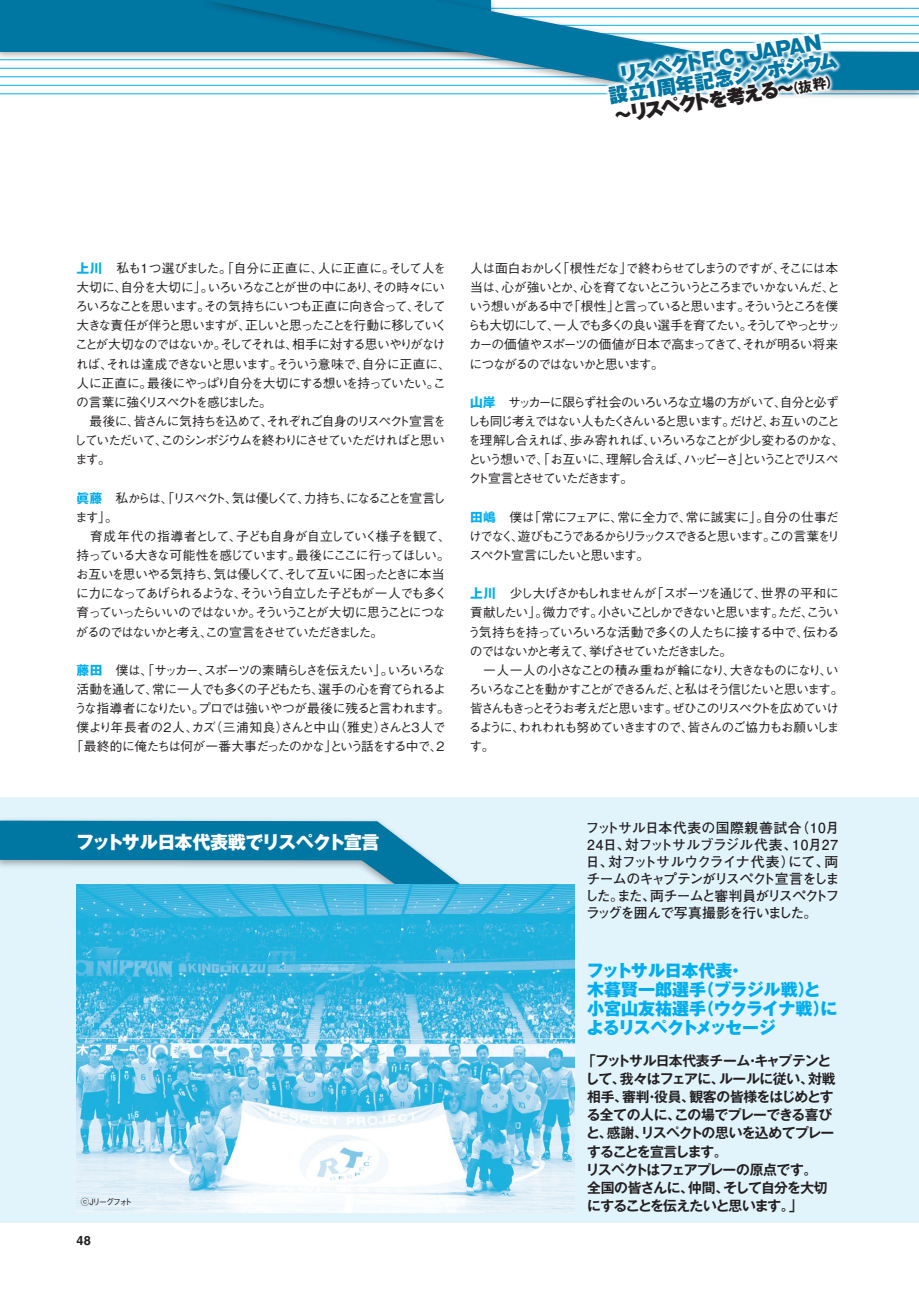
<style>
.page{position:relative;width:919px;height:1289px;background:#fff}
.page>*{position:absolute;margin:0;border:0;box-sizing:border-box;transform-origin:0 0}
.t1{font:900 19.2px/19.8px "Gothic MB101 Pr 5";color:#0076a3;text-align:center}
.t2{font:800 18px "Gothic MB101 Pr 5";letter-spacing:-.045em;color:#fff}
.t3{font:800 16.95px/19.2px "Gothic MB101 Pr 5";letter-spacing:-.01em;color:#00aeef}
.t4{font:700 13.8px/18.1px "Gothic MB101 Pr 5 De";letter-spacing:-.05em;color:#231f20}
.t5{font:700 13.8px/17px "Futo Go B101 Pr 5";letter-spacing:-.07em;color:#231f20;text-align:justify}
.t6{font:500 12.75px/19.2px "Gothic BBB Pr 5";letter-spacing:-.105em;color:#231f20}
.t7{font:700 12.75px "Helvetica";color:#231f20}
.t8{font:500 8.55px "Gothic BBB Pr 5";letter-spacing:-.2em;color:#231f20}
.s1{color:#231f20}
.s2{font-weight:700;font-size:13.95px;color:#231f20}
.s3{font-family:"Gothic MB101 Pr 5";font-weight:700;color:#00aeef}
</style>
<div class="page">
<div style="left:0;top:797px;width:918px;height:425px;background:#e1f4fc"></div>
<svg style="left:0;top:820px;width:461px;height:84px"></svg>
<hr style="left:0;top:68px;width:906px;height:1px;background:#00aeef">
<hr style="left:0;top:76px;width:906px;height:1px;background:#00aeef">
<hr style="left:0;top:85px;width:906px;height:1px;background:#00aeef">
<hr style="left:0;top:94px;width:918px;height:1px;background:#00aeef">
<div style="left:0;top:0;width:503px;height:67px;background:#231f20;opacity:.4"></div>
<div style="left:0;top:0;width:490px;height:51px;background:#0076a3"></div>
<div style="left:196px;top:0;width:722px;height:106px;background:#231f20;opacity:.4"></div>
<svg style="left:204px;top:0;width:714px;height:90px"></svg>
<svg style="left:598px;top:14px;width:320px;height:92px"></svg>
<img style="left:77px;top:884px;width:497px;height:328px">
<h1 class="t1" style="left:604px;top:65px;width:233px;rotate:-9deg">リスペクトF.C. JAPAN<br>設立1周年記念シンポジウム<span class="s1">〜リスペクトを考える〜</span><span class="s2">（抜粋）</span></h1>
<p class="t6" style="left:74px;top:257px;width:378px"><span class="s3">上川</span>　私も1つ選びました。「自分に正直に、人に正直に。そして人を大切に、自分を大切に」。いろいろなことが世の中にあり、その時々にいろいろなことを思います。その気持ちにいつも正直に向き合って、そして大きな責任が伴うと思いますが、正しいと思ったことを行動に移していくことが大切なのではないか。そしてそれは、相手に対する思いやりがなければ、それは達成できないと思います。そういう意味で、自分に正直に、人に正直に。最後にやっぱり自分を大切にする想いを持っていたい。この言葉に強くリスペクトを感じました。<br>　最後に、皆さんに気持ちを込めて、それぞれご自身のリスペクト宣言をしていただいて、このシンポジウムを終わりにさせていただければと思います。</p>
<p class="t6" style="left:75px;top:487px;width:377px"><span class="s3">眞藤</span>　私からは、「リスペクト、気は優しくて、力持ち、になることを宣言します」。<br>　育成年代の指導者として、子ども自身が自立していく様子を観て、持っている大きな可能性を感じています。最後にここに行ってほしい。お互いを思いやる気持ち、気は優しくて、そして互いに困ったときに本当に力になってあげられるような、そういう自立した子どもが一人でも多く育っていったらいいのではないか。そういうことが大切に思うことにつながるのではないかと考え、この宣言をさせていただきました。</p>
<p class="t6" style="left:71px;top:659px;width:381px;text-align:center"><span class="s3">藤田</span>　僕は、「サッカー、スポーツの素晴らしさを伝えたい」。いろいろな活動を通して、常に一人でも多くの子どもたち、選手の心を育てられるような指導者になりたい。プロでは強いやつが最後に残ると言われます。僕より年長者の2人、カズ（三浦知良）さんと中山（雅史）さんと3人で「最終的に俺たちは何が一番大事だったのかな」という話をする中で、2</p>
<p class="t6" style="left:468px;top:257px;width:373px">人は面白おかしく「根性だな」で終わらせてしまうのですが、そこには本当は、心が強いとか、心を育てないとこういうところまでいかないんだ、という想いがある中で「根性」と言っていると思います。そういうところを僕らも大切にして、一人でも多くの良い選手を育てたい。そうしてやっとサッカーの価値やスポーツの価値が日本で高まってきて、それが明るい将来につながるのではないかと思います。</p>
<p class="t6" style="left:467px;top:391px;width:378px"><span class="s3">山岸</span>　サッカーに限らず社会のいろいろな立場の方がいて、自分と必ずしも同じ考えではない人もたくさんいると思います。だけど、お互いのことを理解し合えれば、歩み寄れれば、いろいろなことが少し変わるのかな、という想いで、「お互いに、理解し合えば、ハッピーさ」ということでリスペクト宣言とさせていただきます。</p>
<p class="t6" style="left:469px;top:506px;width:372px;text-align:justify"><span class="s3">田嶋</span>　僕は「常にフェアに、常に全力で、常に誠実に」。自分の仕事だけでなく、遊びもこうであるからリラックスできると思います。この言葉をリスペクト宣言にしたいと思います。</p>
<p class="t6" style="left:467px;top:582px;width:377px"><span class="s3">上川</span>　少し大げさかもしれませんが「スポーツを通じて、世界の平和に貢献したい」。微力です。小さいことしかできないと思います。ただ、こういう気持ちを持っていろいろな活動で多くの人たちに接する中で、伝わるのではないかと考えて、挙げさせていただきました。<br>　一人一人の小さなことの積み重ねが輪になり、大きなものになり、いろいろなことを動かすことができるんだ、と私はそう信じたいと思います。皆さんもきっとそうお考えだと思います。ぜひこのリスペクトを広めていけるように、われわれも努めていきますので、皆さんのご協力もお願いします。</p>
<h2 class="t2" style="left:76px;top:826px;width:305px">フットサル日本代表戦でリスペクト宣言</h2>
<p class="t8" style="left:81px;top:1194px;width:53px">ⓒJリーグフォト</p>
<p class="t7" style="left:77px;top:1232px;width:16px">48</p>
<p class="t5" style="left:585px;top:818px;width:256px">フットサル日本代表の国際親善試合（10月24日、対フットサルブラジル代表、10月27日、対フットサルウクライナ代表）にて、両チームのキャプテンがリスペクト宣言をしました。また、両チームと審判員がリスペクトフラッグを囲んで写真撮影を行いました。</p>
<h3 class="t3" style="left:586px;top:959px;width:252px">フットサル日本代表・<br>木暮賢一郎選手（ブラジル戦）と小宮山友祐選手（ウクライナ戦）によるリスペクトメッセージ</h3>
<p class="t4" style="left:582px;top:1050px;width:255px">「フットサル日本代表チーム・キャプテンとして、我々はフェアに、ルールに従い、対戦相手、審判・役員、観客の皆様をはじめとする全ての人に、この場でプレーできる喜びと、感謝、リスペクトの思いを込めてプレーすることを宣言します。<br>リスペクトはフェアプレーの原点です。<br>全国の皆さんに、仲間、そして自分を大切にすることを伝えたいと思います。」</p>
</div>
